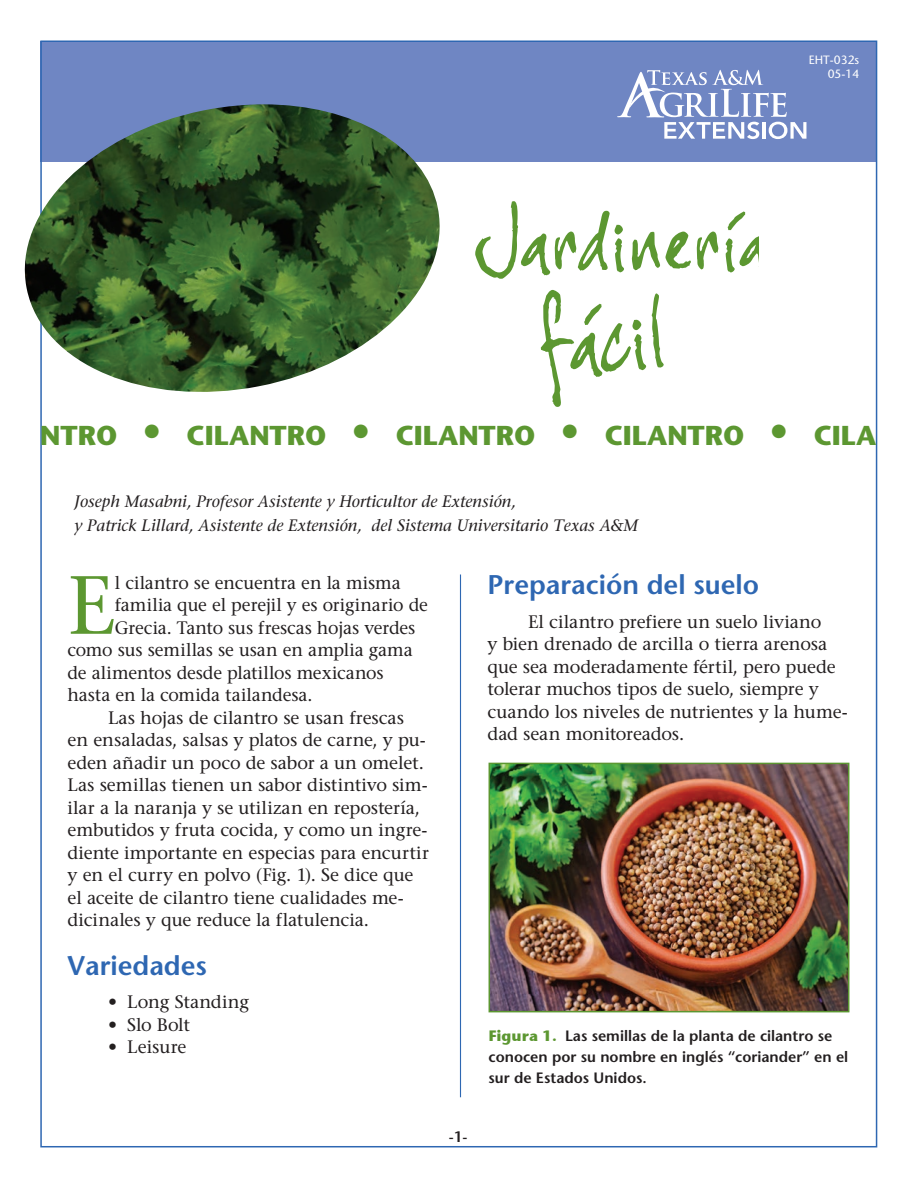
<style>
.page{position:relative;width:918px;height:1188px;background:#fff}
.page>*{position:absolute;margin:0;border:0;box-sizing:border-box;transform-origin:0 0}
.Paragraf_indent{font:82.35px "Stone Serif";color:#5c9731}
.t1{font:700 27.3px "Stone Sans";color:#5c9731}
.Subhed_paragraphs_sp{font:600 27px "Stone Sans";color:#2e67b2}
.Paragraf_indent-2{font:18px/22.5px "Stone Serif";letter-spacing:-.005em;color:#231f20}
.t2{font:italic 16.5px/24px "Stone Serif";color:#231f20}
.t3{font:600 15px/21px "Stone Sans";color:#231f20}
.t4{font:12px "Stone Sans";color:#fff}
.s1{font-size:39px}
.s2{font-family:"Stone Sans ITC";font-weight:700;color:#5c9731}
</style>
<div class="page">
<div style="left:40px;top:41px;width:837px;height:121px;background:#6f86c3"></div>
<svg style="left:617px;top:70px;width:189px;height:69px"></svg>
<svg style="left:632px;top:232px;width:59px;height:38px"></svg>
<svg style="left:697px;top:232px;width:21px;height:37px"></svg>
<svg style="left:475px;top:201px;width:149px;height:78px"></svg>
<svg style="left:726px;top:211px;width:33px;height:62px"></svg>
<svg style="left:652px;top:293px;width:12px;height:75px"></svg>
<svg style="left:541px;top:290px;width:105px;height:117px"></svg>
<img style="left:24px;top:104px;width:416px;height:304px">
<hr style="left:460px;top:574px;width:1px;height:523px;background:#2e67b2">
<img style="left:492px;top:766px;width:354px;height:243px">
<div style="left:489px;top:763px;width:360px;height:249px;border:2px solid #5c9731"></div>
<p class="t4" style="left:809px;top:53px;width:52px">EHT-032s</p>
<p class="t4" style="left:828px;top:67px;width:33px">05-14</p>
<p class="t1" style="left:40px;top:419px;width:838px">NTRO <span class="s1">•</span> CILANTRO <span class="s1">•</span> CILANTRO <span class="s1">•</span> CILANTRO <span class="s1">•</span> CILA</p>
<p class="t2" style="left:75px;top:489px;width:565px">Joseph Masabni, Profesor Asistente y Horticultor de Extensión,<br>y Patrick Lillard, Asistente de Extensión, del Sistema Universitario Texas A&amp;M</p>
<p class="Paragraf_indent" style="left:68px;top:555px;width:49px">E</p>
<p class="Paragraf_indent-2" style="left:115px;top:571px;width:287px">l cilantro se encuentra en la misma</p>
<p class="Paragraf_indent-2" style="left:115px;top:594px;width:315px">familia que el perejil y es originario de</p>
<p class="Paragraf_indent-2" style="left:115px;top:616px;width:302px">Grecia. Tanto sus frescas hojas verdes</p>
<p class="Paragraf_indent-2" style="left:68px;top:639px;width:347px">como sus semillas se usan en amplia gama</p>
<p class="Paragraf_indent-2" style="left:68px;top:661px;width:318px">de alimentos desde platillos mexicanos</p>
<p class="Paragraf_indent-2" style="left:68px;top:684px;width:246px">hasta en la comida tailandesa.</p>
<p class="Paragraf_indent-2" style="left:68px;top:706px;width:363px;text-indent:40px">Las hojas de cilantro se usan frescas en ensaladas, salsas y platos de carne, y pu&shy;eden añadir un poco de sabor a un omelet.<br>Las semillas tienen un sabor distintivo sim&shy;ilar a la naranja y se utilizan en repostería, embutidos y fruta cocida, y como un ingre&shy;diente importante en especias para encurtir y en el curry en polvo (Fig. 1). Se dice que el aceite de cilantro tiene cualidades me&shy;dicinales y que reduce la flatulencia.</p>
<p class="Subhed_paragraphs_sp" style="left:68px;top:949px;width:141px">Variedades</p>
<p class="Paragraf_indent-2" style="left:108px;top:991px;width:143px">• Long Standing</p>
<p class="Paragraf_indent-2" style="left:108px;top:1013px;width:83px">• Slo Bolt</p>
<p class="Paragraf_indent-2" style="left:108px;top:1036px;width:80px">• Leisure</p>
<p class="Subhed_paragraphs_sp" style="left:488px;top:568px;width:273px">Preparación del suelo</p>
<p class="Paragraf_indent-2" style="left:488px;top:610px;width:362px;text-indent:40px">El cilantro prefiere un suelo liviano<br>y bien drenado de arcilla o tierra arenosa que sea moderadamente fértil, pero puede tolerar muchos tipos de suelo, siempre y cuando los niveles de nutrientes y la hume&shy;dad sean monitoreados.</p>
<p class="t3" style="left:449px;top:1126px;width:20px">-1-</p>
<p class="t3" style="left:489px;top:1025px;width:361px"><span class="s2">Figura 1.</span> Las semillas de la planta de cilantro se conocen por su nombre en inglés “coriander” en el sur de Estados Unidos.</p>
</div>
